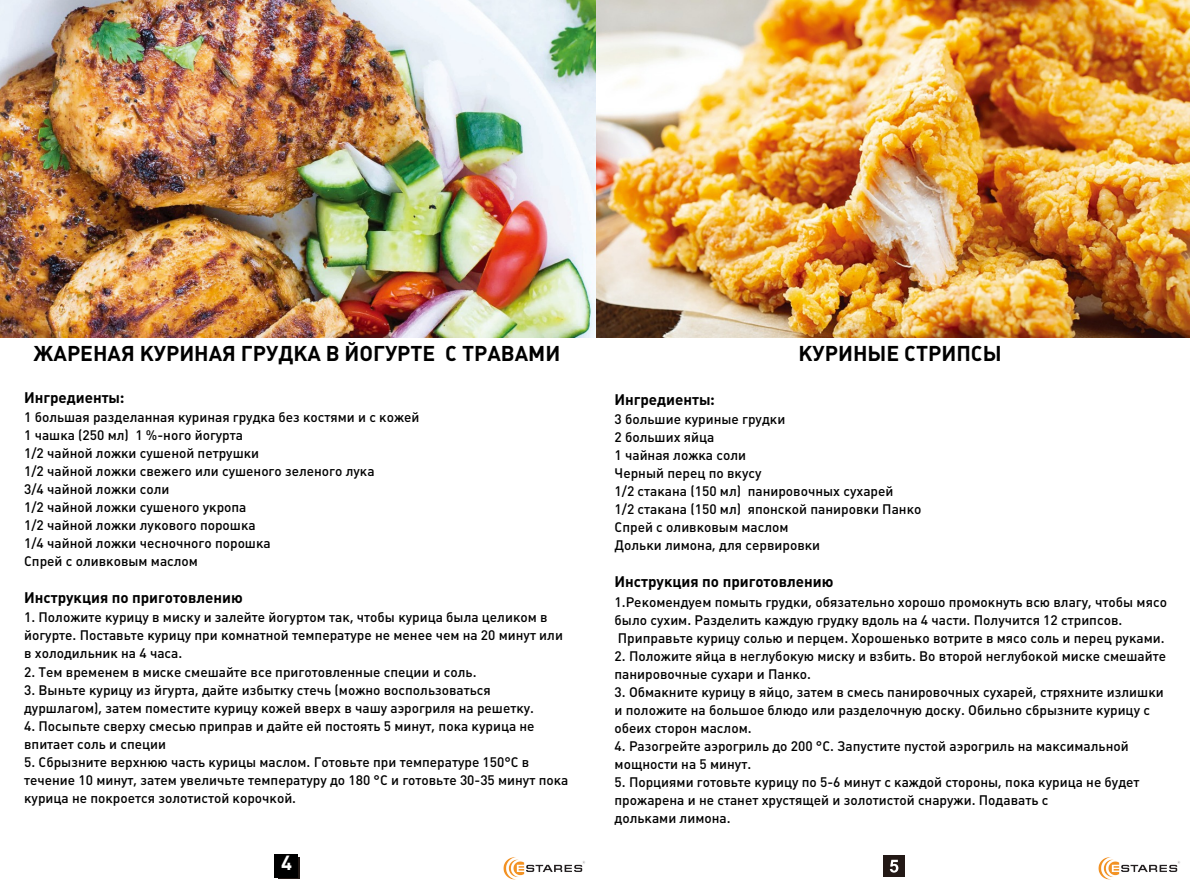
<style>
.page{position:relative;width:1190px;height:893px;background:#fff}
.page>*{position:absolute;margin:0;border:0;box-sizing:border-box;transform-origin:0 0}
.t1{font:21.15px "Plumb Bold C";color:#000}
.t2{font:20.25px "Plumb Bold C";color:#fff}
.t3{font:15.15px "Plumb Bold C";color:#000}
.t4{font:13.65px/18px "Plumb Medium C";color:#000}
</style>
<div class="page">
<div style="left:883px;top:855px;width:21px;height:21px;background:#231916"></div>
<svg style="left:889px;top:859px;width:9px;height:13px"></svg>
<img style="left:0;top:0;width:1189px;height:337px">
<img style="left:503px;top:857px;width:82px;height:23px">
<img style="left:1098px;top:857px;width:82px;height:23px">
<svg style="left:278px;top:857px;width:21px;height:21px"></svg>
<div style="left:274px;top:854px;width:24px;height:23px;background:#000"></div>
<p class="t1" style="left:34px;top:346px;width:528px">ЖАРЕНАЯ КУРИНАЯ ГРУДКА В ЙОГУРТЕ С ТРАВАМИ</p>
<p class="t3" style="left:24px;top:392px;width:102px">Ингредиенты:</p>
<p class="t4" style="left:24px;top:409px;width:397px">1 большая разделанная куриная грудка без костями и с кожей</p>
<p class="t4" style="left:24px;top:427px;width:220px">1 чашка (250 мл) 1 %-ного йогурта</p>
<p class="t4" style="left:24px;top:445px;width:236px">1/2 чайной ложки сушеной петрушки</p>
<p class="t4" style="left:24px;top:463px;width:352px">1/2 чайной ложки свежего или сушеного зеленого лука</p>
<p class="t4" style="left:24px;top:481px;width:147px">3/4 чайной ложки соли</p>
<p class="t4" style="left:24px;top:499px;width:224px">1/2 чайной ложки сушеного укропа</p>
<p class="t4" style="left:24px;top:517px;width:233px">1/2 чайной ложки лукового порошка</p>
<p class="t4" style="left:24px;top:535px;width:248px">1/4 чайной ложки чесночного порошка</p>
<p class="t4" style="left:24px;top:553px;width:175px">Спрей с оливковым маслом</p>
<p class="t3" style="left:24px;top:592px;width:220px">Инструкция по приготовлению</p>
<p class="t4" style="left:24px;top:609px;width:540px">1. Положите курицу в миску и залейте йогуртом так, чтобы курица была целиком в йогурте. Поставьте курицу при комнатной температуре не менее чем на 20 минут или в холодильник на 4 часа.</p>
<p class="t4" style="left:24px;top:663px;width:454px">2. Тем временем в миске смешайте все приготовленные специи и соль.</p>
<p class="t4" style="left:24px;top:681px;width:511px">3. Выньте курицу из йгурта, дайте избытку стечь (можно воспользоваться дуршлагом), затем поместите курицу кожей вверх в чашу аэрогриля на решетку.</p>
<p class="t4" style="left:24px;top:717px;width:512px">4. Посыпьте сверху смесью приправ и дайте ей постоять 5 минут, пока курица не впитает соль и специи</p>
<p class="t4" style="left:24px;top:753px;width:545px">5. Сбрызните верхнюю часть курицы маслом. Готовьте при температуре 150°C в течение 10 минут, затем увеличьте температуру до 180 °C и готовьте 30-35 минут пока курица не покроется золотистой корочкой.</p>
<p class="t2" style="left:281px;top:855px;width:12px">4</p>
<p class="t1" style="left:798px;top:346px;width:205px">КУРИНЫЕ СТРИПСЫ</p>
<p class="t3" style="left:614px;top:394px;width:102px">Ингредиенты:</p>
<p class="t4" style="left:614px;top:411px;width:172px">3 большие куриные грудки</p>
<p class="t4" style="left:614px;top:429px;width:101px">2 больших яйца</p>
<p class="t4" style="left:614px;top:447px;width:133px">1 чайная ложка соли</p>
<p class="t4" style="left:614px;top:465px;width:148px">Черный перец по вкусу</p>
<p class="t4" style="left:614px;top:483px;width:280px">1/2 стакана (150 мл) панировочных сухарей</p>
<p class="t4" style="left:614px;top:501px;width:308px">1/2 стакана (150 мл) японской панировки Панко</p>
<p class="t4" style="left:614px;top:519px;width:176px">Спрей с оливковым маслом</p>
<p class="t4" style="left:614px;top:537px;width:207px">Дольки лимона, для сервировки</p>
<p class="t3" style="left:614px;top:576px;width:220px">Инструкция по приготовлению</p>
<p class="t4" style="left:614px;top:594px;width:554px">1.Рекомендуем помыть грудки, обязательно хорошо промокнуть всю влагу, чтобы мясо было сухим. Разделить каждую грудку вдоль на 4 части. Получится 12 стрипсов.<br>Приправьте курицу солью и перцем. Хорошенько вотрите в мясо соль и перец руками.</p>
<p class="t4" style="left:614px;top:648px;width:553px">2. Положите яйца в неглубокую миску и взбить. Во второй неглубокой миске смешайте панировочные сухари и Панко.</p>
<p class="t4" style="left:614px;top:684px;width:550px">3. Обмакните курицу в яйцо, затем в смесь панировочных сухарей, стряхните излишки</p>
<p class="t4" style="left:614px;top:702px;width:537px">и положите на большое блюдо или разделочную доску. Обильно сбрызните курицу с обеих сторон маслом.</p>
<p class="t4" style="left:614px;top:738px;width:515px">4. Разогрейте аэрогриль до 200 °C. Запустите пустой аэрогриль на максимальной мощности на 5 минут.</p>
<p class="t4" style="left:614px;top:774px;width:526px">5. Порциями готовьте курицу по 5-6 минут с каждой стороны, пока курица не будет</p>
<p class="t4" style="left:614px;top:792px;width:435px">прожарена и не станет хрустящей и золотистой снаружи. Подавать с</p>
<p class="t4" style="left:614px;top:810px;width:118px">дольками лимона.</p>
</div>
